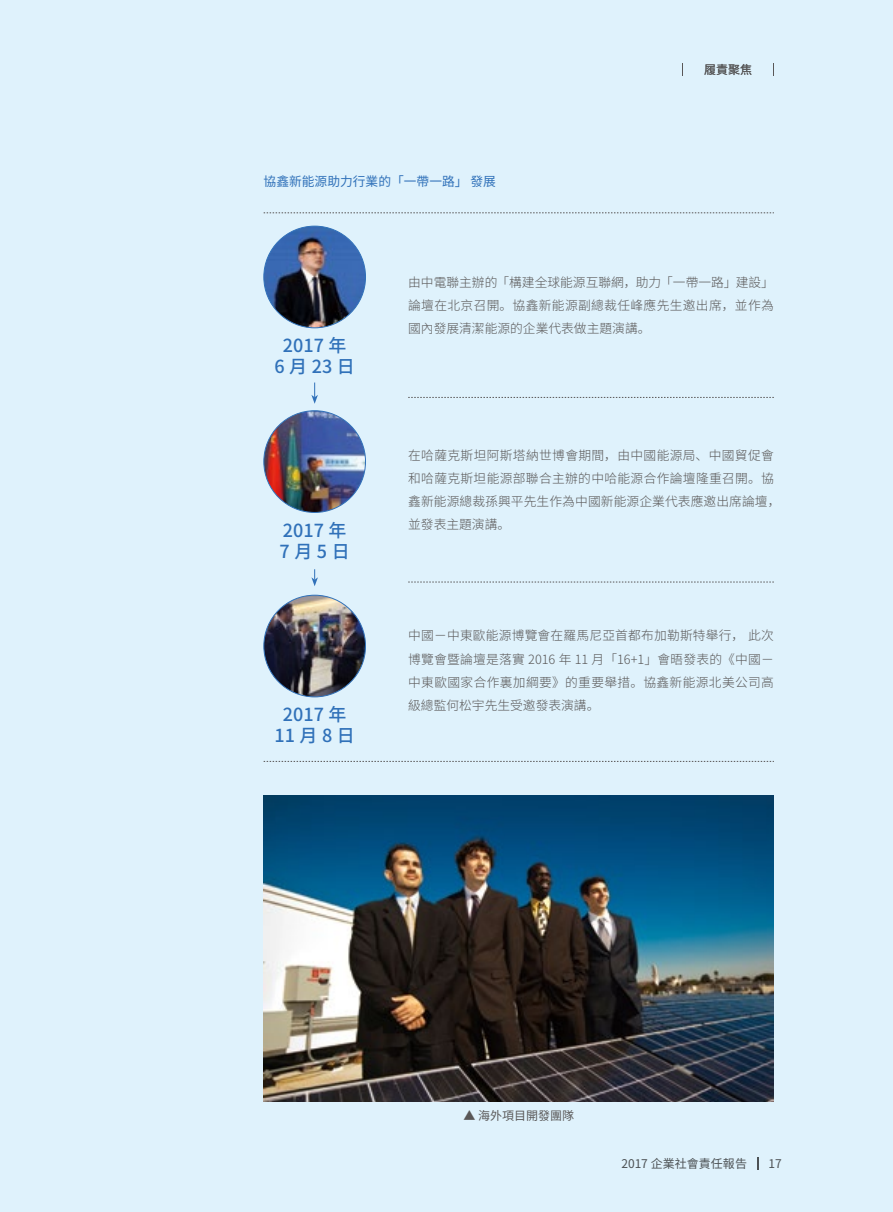
<style>
.page{position:relative;width:893px;height:1212px;background:#dff2fc}
.page>*{position:absolute;margin:0;border:0;box-sizing:border-box;transform-origin:0 0}
.t1{font:500 18px/21px "Noto Sans Hans";color:#3071b9;text-align:center}
.t2{font:500 18px/21px "Noto Sans Hans";letter-spacing:.125em;color:#3071b9}
.t3{font:300 12.75px/23.2px "Noto Sans Hans";letter-spacing:.025em;color:#595757;text-align:justify}
.t4{font:12.75px "Noto Sans Hans";color:#3071b9}
.t5{font:12px "Noto Sans Hans";color:#595757}
</style>
<div class="page">
<img style="left:264px;top:226px;width:101px;height:102px;border-radius:51px">
<img style="left:264px;top:411px;width:101px;height:101px;border-radius:51px">
<img style="left:264px;top:595px;width:101px;height:102px;border-radius:51px">
<svg style="left:311px;top:382px;width:7px;height:22px"></svg>
<svg style="left:311px;top:569px;width:7px;height:17px"></svg>
<svg style="left:408px;top:397px;width:366px;height:1px"></svg>
<svg style="left:264px;top:761px;width:510px;height:1px"></svg>
<svg style="left:264px;top:213px;width:510px;height:1px"></svg>
<svg style="left:408px;top:582px;width:366px;height:1px"></svg>
<img style="left:264px;top:795px;width:510px;height:306px">
<svg style="left:682px;top:64px;width:1px;height:12px"></svg>
<svg style="left:773px;top:64px;width:1px;height:12px"></svg>
<p class="t4" style="left:264px;top:174px;width:234px">協鑫新能源助力行業的「一帶一路」 發展</p>
<p class="t5" style="left:704px;top:63px;width:49px">履責聚焦</p>
<h1 class="t1" style="left:275px;top:336px;width:82px">2017 年<br>6月23日</h1>
<h1 class="t2" style="left:280px;top:520px;width:72px">2017 年<br>7月5日</h1>
<h1 class="t1" style="left:275px;top:705px;width:82px">2017 年<br>11月8日</h1>
<p class="t3" style="left:408px;top:271px;width:367px">由中電聯主辦的「構建全球能源互聯網，助力「一帶一路」建設」論壇在北京召開。協鑫新能源副總裁任峰應先生邀出席，並作為國內發展清潔能源的企業代表做主題演講。</p>
<p class="t3" style="left:408px;top:444px;width:374px;text-align:left">在哈薩克斯坦阿斯塔納世博會期間，由中國能源局、中國貿促會和哈薩克斯坦能源部聯合主辦的中哈能源合作論壇隆重召開。協鑫新能源總裁孫興平先生作為中國新能源企業代表應邀出席論壇，並發表主題演講。</p>
<p class="t3" style="left:408px;top:624px;width:367px">中國－中東歐能源博覽會在羅馬尼亞首都布加勒斯特舉行， 此次博覽會暨論壇是落實 2016 年 11 月「16+1」會晤發表的《中國－中東歐國家合作裏加綱要》的重要舉措。協鑫新能源北美公司高級總監何松宇先生受邀發表演講。</p>
<p class="t5" style="left:463px;top:1109px;width:112px">▲ 海外項目開發團隊</p>
<p class="t5" style="left:621px;top:1157px;width:127px">2017 企業社會責任報告</p>
<p class="t5" style="left:768px;top:1157px;width:15px">17</p>
</div>
